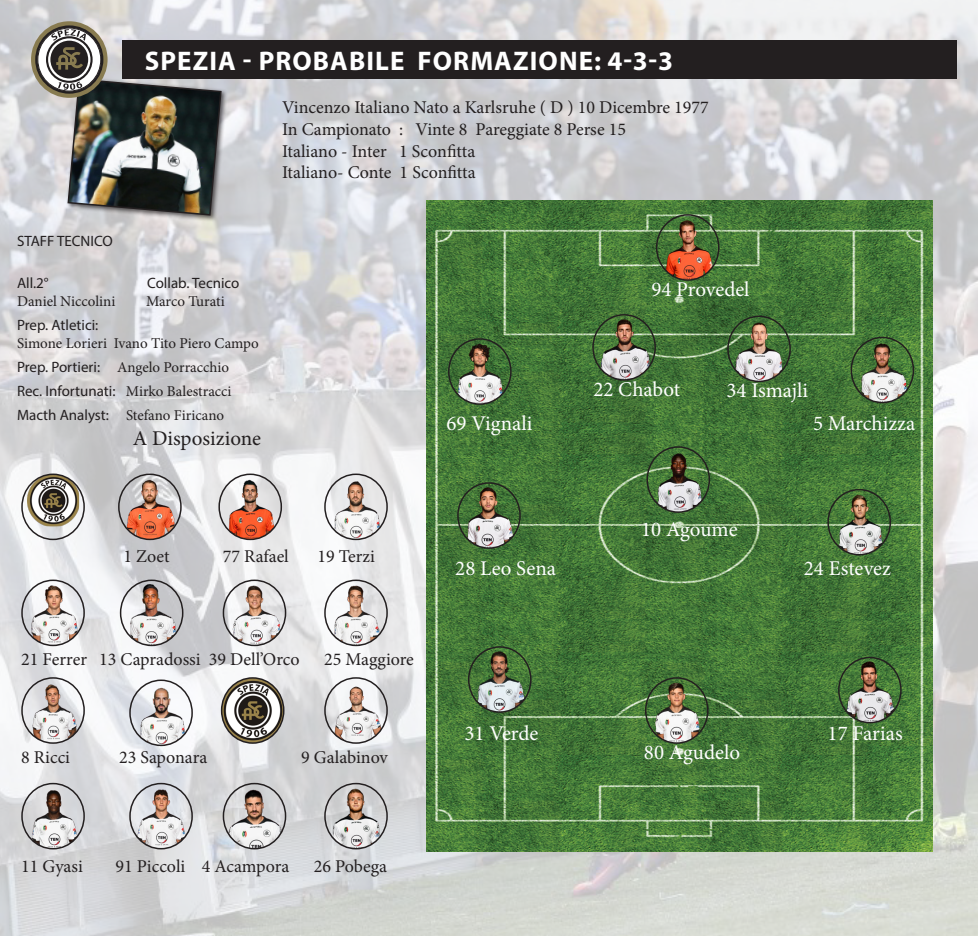
<style>
.page{position:relative;width:978px;height:936px;background:#fff}
.page>*{position:absolute;margin:0;border:0;box-sizing:border-box;transform-origin:0 0}
.t1{font:700 27px "Myriad Pro";letter-spacing:.04em;color:#fff}
.t2{font:21px "Minion Pro";color:#fff}
.t3{font:21px "Minion Pro";color:#231f20}
.t4{font:18px "Minion Pro";color:#231f20}
.t5{font:15px "Minion Pro";color:#231f20}
.t6{font:15px "Myriad Pro";color:#231f20}
.s1{font-family:"Myriad Pro"}
.s2{font-family:"Minion Pro"}
</style>
<div class="page">
<img style="left:0;top:0;width:978px;height:935px">
<div style="left:65px;top:76px;width:163px;height:146px;background:#231f20;opacity:.75"></div>
<img style="left:427px;top:201px;width:505px;height:650px">
<svg style="left:31px;top:21px;width:77px;height:77px"></svg>
<svg style="left:35px;top:25px;width:68px;height:69px"></svg>
<div style="left:38px;top:28px;width:63px;height:63px;background:#fff;border-radius:50%"></div>
<svg style="left:46px;top:36px;width:47px;height:47px"></svg>
<svg style="left:48px;top:38px;width:42px;height:43px"></svg>
<div style="left:50px;top:41px;width:38px;height:37px;background:#231f20;border-radius:50%"></div>
<svg style="left:56px;top:47px;width:27px;height:23px"></svg>
<svg style="left:51px;top:29px;width:35px;height:12px"></svg>
<img style="left:58px;top:78px;width:164px;height:138px">
<div style="left:122px;top:40px;width:835px;height:39px;background:#231f20"></div>
<img style="left:662px;top:215px;width:52px;height:65px">
<div style="left:656px;top:214px;width:64px;height:67px;border:2px solid #231f20;border-radius:50%"></div>
<img style="left:454px;top:339px;width:52px;height:65px">
<div style="left:448px;top:338px;width:64px;height:67px;border:2px solid #231f20;border-radius:50%"></div>
<img style="left:598px;top:315px;width:52px;height:65px">
<div style="left:592px;top:314px;width:64px;height:66px;border:2px solid #231f20;border-radius:50%"></div>
<img style="left:733px;top:316px;width:52px;height:65px">
<div style="left:727px;top:315px;width:64px;height:67px;border:2px solid #231f20;border-radius:50%"></div>
<img style="left:856px;top:337px;width:52px;height:65px">
<div style="left:851px;top:337px;width:63px;height:66px;border:2px solid #231f20;border-radius:50%"></div>
<img style="left:652px;top:447px;width:52px;height:65px">
<div style="left:646px;top:446px;width:64px;height:67px;border:2px solid #231f20;border-radius:50%"></div>
<img style="left:833px;top:489px;width:52px;height:65px">
<div style="left:827px;top:489px;width:64px;height:66px;border:2px solid #231f20;border-radius:50%"></div>
<img style="left:474px;top:647px;width:52px;height:65px">
<div style="left:468px;top:646px;width:64px;height:66px;border:2px solid #231f20;border-radius:50%"></div>
<img style="left:651px;top:678px;width:52px;height:65px">
<div style="left:645px;top:677px;width:64px;height:66px;border:2px solid #231f20;border-radius:50%"></div>
<img style="left:844px;top:657px;width:52px;height:65px">
<div style="left:838px;top:656px;width:64px;height:67px;border:2px solid #231f20;border-radius:50%"></div>
<img style="left:27px;top:580px;width:52px;height:65px">
<div style="left:21px;top:579px;width:64px;height:67px;border:2px solid #231f20;border-radius:50%"></div>
<img style="left:228px;top:580px;width:53px;height:65px">
<div style="left:223px;top:579px;width:63px;height:67px;border:2px solid #231f20;border-radius:50%"></div>
<img style="left:27px;top:678px;width:52px;height:65px">
<div style="left:21px;top:677px;width:64px;height:66px;border:2px solid #231f20;border-radius:50%"></div>
<img style="left:135px;top:680px;width:52px;height:65px">
<div style="left:129px;top:679px;width:64px;height:67px;border:2px solid #231f20;border-radius:50%"></div>
<img style="left:222px;top:678px;width:62px;height:65px">
<div style="left:221px;top:677px;width:63px;height:66px;border:2px solid #231f20;border-radius:50%"></div>
<img style="left:27px;top:783px;width:52px;height:65px">
<div style="left:21px;top:782px;width:64px;height:67px;border:2px solid #231f20;border-radius:50%"></div>
<img style="left:135px;top:783px;width:52px;height:65px">
<div style="left:129px;top:782px;width:64px;height:67px;border:2px solid #231f20;border-radius:50%"></div>
<img style="left:223px;top:783px;width:63px;height:65px">
<div style="left:223px;top:782px;width:63px;height:67px;border:2px solid #231f20;border-radius:50%"></div>
<img style="left:27px;top:474px;width:52px;height:52px">
<div style="left:21px;top:473px;width:64px;height:67px;border:2px solid #231f20;border-radius:50%"></div>
<img style="left:124px;top:474px;width:52px;height:65px">
<div style="left:118px;top:473px;width:64px;height:67px;border:2px solid #231f20;border-radius:50%"></div>
<img style="left:224px;top:474px;width:52px;height:65px">
<div style="left:218px;top:473px;width:64px;height:67px;border:2px solid #231f20;border-radius:50%"></div>
<img style="left:330px;top:474px;width:52px;height:65px">
<div style="left:324px;top:473px;width:64px;height:67px;border:2px solid #231f20;border-radius:50%"></div>
<img style="left:330px;top:580px;width:52px;height:65px">
<div style="left:324px;top:579px;width:64px;height:67px;border:2px solid #231f20;border-radius:50%"></div>
<img style="left:330px;top:678px;width:52px;height:65px">
<div style="left:324px;top:677px;width:64px;height:66px;border:2px solid #231f20;border-radius:50%"></div>
<img style="left:330px;top:783px;width:52px;height:65px">
<div style="left:324px;top:782px;width:64px;height:67px;border:2px solid #231f20;border-radius:50%"></div>
<img style="left:463px;top:483px;width:52px;height:65px">
<div style="left:457px;top:482px;width:64px;height:67px;border:2px solid #231f20;border-radius:50%"></div>
<img style="left:126px;top:580px;width:52px;height:65px">
<div style="left:120px;top:579px;width:63px;height:67px;border:2px solid #231f20;border-radius:50%"></div>
<p class="t1" style="left:145px;top:43px;width:530px">SPEZIA - PROBABILE FORMAZIONE: 4-3-3</p>
<p class="t4" style="left:282px;top:95px;width:428px">Vincenzo Italiano Nato a Karlsruhe ( D ) 10 Dicembre 1977</p>
<p class="t4" style="left:282px;top:117px;width:346px">In Campionato : Vinte 8 Pareggiate 8 Perse 15</p>
<p class="t4" style="left:282px;top:139px;width:195px">Italiano - Inter 1 Sconfitta</p>
<p class="t4" style="left:282px;top:160px;width:195px">Italiano- Conte 1 Sconfitta</p>
<p class="t6" style="left:17px;top:232px;width:97px">STAFF TECNICO</p>
<p class="t6" style="left:17px;top:274px;width:33px">All.2°</p>
<p class="t6" style="left:147px;top:274px;width:94px">Collab. Tecnico</p>
<p class="t5" style="left:17px;top:291px;width:100px">Daniel Niccolini</p>
<p class="t5" style="left:146px;top:291px;width:80px">Marco Turati</p>
<p class="t6" style="left:17px;top:316px;width:83px">Prep. Atletici:</p>
<p class="t5" style="left:17px;top:333px;width:243px">Simone Lorieri Ivano Tito Piero Campo</p>
<p class="t5" style="left:17px;top:357px;width:214px"><span class="s1">Prep. Portieri:</span> Angelo Porracchio</p>
<p class="t6" style="left:17px;top:382px;width:216px">Rec. Infortunati: <span class="s2">Mirko Balestracci</span></p>
<p class="t5" style="left:17px;top:405px;width:209px"><span class="s1">Macth Analyst:</span> Stefano Firicano</p>
<p class="t3" style="left:133px;top:424px;width:130px">A Disposizione</p>
<p class="t2" style="left:446px;top:409px;width:87px">69 Vignali</p>
<p class="t2" style="left:651px;top:275px;width:100px">94 Provedel</p>
<p class="t2" style="left:593px;top:375px;width:88px">22 Chabot</p>
<p class="t2" style="left:726px;top:376px;width:83px">34 Ismajli</p>
<p class="t2" style="left:813px;top:409px;width:104px">5 Marchizza</p>
<p class="t2" style="left:641px;top:515px;width:98px">10 Agoume</p>
<p class="t4" style="left:123px;top:544px;width:48px">1 Zoet</p>
<p class="t4" style="left:223px;top:544px;width:67px">77 Rafael</p>
<p class="t4" style="left:317px;top:544px;width:59px">19 Terzi</p>
<p class="t4" style="left:21px;top:647px;width:280px">21 Ferrer 13 Capradossi 39 Dell’Orco</p>
<p class="t4" style="left:324px;top:647px;width:91px">25 Maggiore</p>
<p class="t4" style="left:21px;top:745px;width:50px">8 Ricci</p>
<p class="t4" style="left:119px;top:745px;width:90px">23 Saponara</p>
<p class="t4" style="left:301px;top:745px;width:88px">9 Galabinov</p>
<p class="t4" style="left:21px;top:853px;width:63px">11 Gyasi</p>
<p class="t4" style="left:116px;top:853px;width:175px">91 Piccoli 4 Acampora</p>
<p class="t4" style="left:314px;top:853px;width:75px">26 Pobega</p>
<p class="t2" style="left:455px;top:554px;width:102px">28 Leo Sena</p>
<p class="t2" style="left:464px;top:719px;width:76px">31 Verde</p>
<p class="t2" style="left:644px;top:738px;width:98px">80 Agudelo</p>
<p class="t2" style="left:804px;top:554px;width:89px">24 Estevez</p>
<p class="t2" style="left:828px;top:719px;width:77px">17 Farias</p>
</div>
